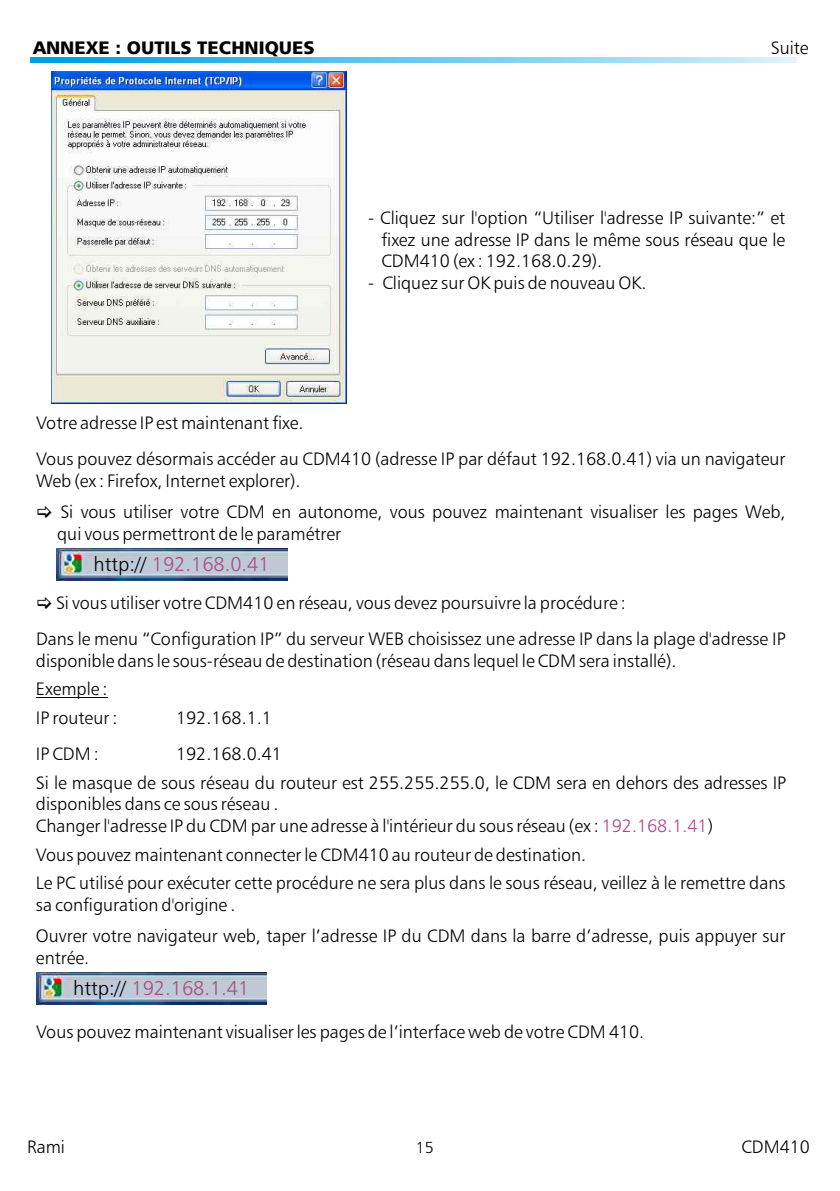
<style>
.page{position:relative;width:840px;height:1191px;background:#fff}
.page>*{position:absolute;margin:0;border:0;box-sizing:border-box;transform-origin:0 0}
.t1{font:20px "Humanist 777 BT Light B";color:#ad4a85}
.t2{font:18px/28.8px "Humanist 777 BT Light B";color:#000}
.t3{font:18px "Humanist 777 BT Black B";color:#000}
.t4{font:16px "Humanist 777 BT Light B";color:#000}
.s1{color:#000}
.s2{color:#ad4a85}
</style>
<div class="page">
<svg style="left:30px;top:57px;width:766px;height:5px;background:#69c7ee"></svg>
<hr style="left:36px;top:697px;width:72px;height:1px;background:#000">
<img style="left:52px;top:71px;width:295px;height:332px">
<img style="left:36px;top:972px;width:230px;height:32px">
<img style="left:56px;top:549px;width:231px;height:31px">
<p class="t3" style="left:33px;top:40px;width:283px">ANNEXE : OUTILS TECHNIQUES</p>
<p class="t2" style="left:770px;top:35px;width:39px">Suite</p>
<p class="t2" style="left:381px;top:209px;width:405px;line-height:21.6px;text-align:justify;text-indent:-13px">- Cliquez sur l'option “Utiliser l'adresse IP suivante:” et fixez une adresse IP dans le même sous réseau que le CDM410 (ex : 192.168.0.29).</p>
<p class="t2" style="left:368px;top:270px;width:279px">- Cliquez sur OK puis de nouveau OK.</p>
<p class="t2" style="left:36px;top:407px;width:750px;line-height:36px">Votre adresse IP est maintenant fixe.<br>Vous pouvez désormais accéder au CDM410 (adresse IP par défaut 192.168.0.41) via un navigateur</p>
<p class="t2" style="left:60px;top:466px;width:726px;line-height:31.2px;text-indent:-24px">Web (ex : Firefox, Internet explorer).<br>Si vous utiliser votre CDM en autonome, vous pouvez maintenant visualiser les pages Web,</p>
<p class="t2" style="left:57px;top:520px;width:285px">qui vous permettront de le paramétrer</p>
<p class="t1" style="left:94px;top:556px;width:177px"><span class="s1">http://</span> 192.168.0.41</p>
<p class="t2" style="left:36px;top:586px;width:750px;line-height:36px;text-indent:20px">Si vous utiliser votre CDM410 en réseau, vous devez poursuivre la procédure :<br>Dans le menu “Configuration IP” du serveur WEB choisissez une adresse IP dans la plage d'adresse IP</p>
<p class="t2" style="left:36px;top:647px;width:641px">disponible dans le sous-réseau de destination (réseau dans lequel le CDM sera installé).<br>Exemple :<br>IP routeur :</p>
<p class="t2" style="left:176px;top:705px;width:97px">192.168.1.1</p>
<p class="t2" style="left:36px;top:741px;width:751px;text-indent:140px">192.168.0.41<br>Si le masque de sous réseau du routeur est 255.255.255.0, le CDM sera en dehors des adresses IP</p>
<p class="t2" style="left:36px;top:795px;width:678px;line-height:21.6px">disponibles dans ce sous réseau .<br>Changer l'adresse IP du CDM par une adresse à l'intérieur du sous réseau (ex : <span class="s2">192.168.1.41</span>)</p>
<p class="t2" style="left:36px;top:841px;width:750px">Vous pouvez maintenant connecter le CDM410 au routeur de destination.<br>Le PC utilisé pour exécuter cette procédure ne sera plus dans le sous réseau, veillez à le remettre dans</p>
<p class="t2" style="left:36px;top:890px;width:750px;line-height:31.2px">sa configuration d'origine .<br>Ouvrer votre navigateur web, taper l’adresse IP du CDM dans la barre d’adresse, puis appuyer sur</p>
<p class="t2" style="left:36px;top:944px;width:55px">entrée.</p>
<p class="t2" style="left:36px;top:741px;width:64px">IP CDM :</p>
<p class="t1" style="left:73px;top:979px;width:177px"><span class="s1">http://</span> 192.168.1.41</p>
<p class="t2" style="left:36px;top:1018px;width:609px">Vous pouvez maintenant visualiser les pages de l’interface web de votre CDM 410.</p>
<p class="t2" style="left:27px;top:1133px;width:39px">Rami</p>
<p class="t4" style="left:415px;top:1140px;width:19px">15</p>
<p class="t2" style="left:741px;top:1133px;width:70px">CDM410</p>
</div>
